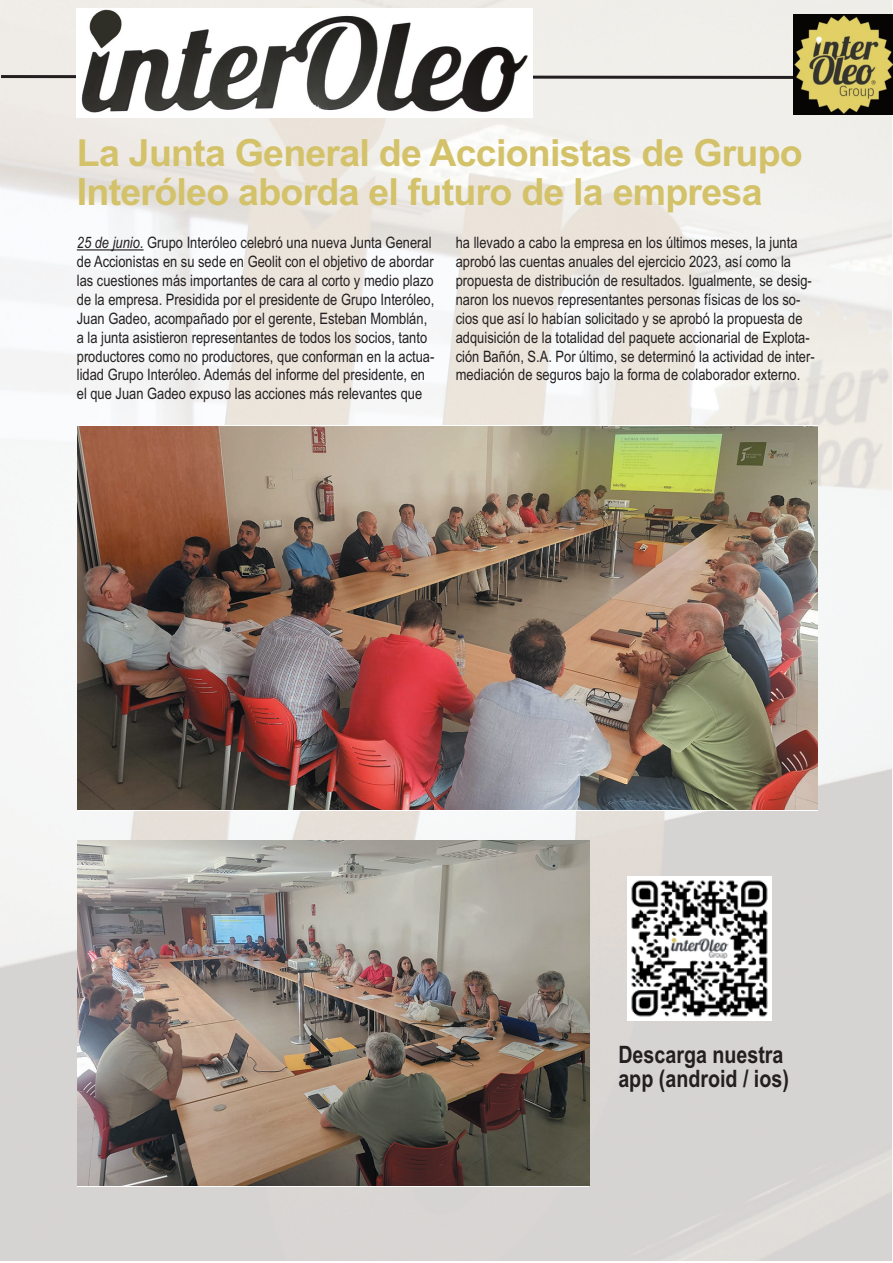
<style>
.page{position:relative;width:893px;height:1263px;background:#fff}
.page>*{position:absolute;margin:0;border:0;box-sizing:border-box;transform-origin:0 0}
.t1{font:700 37.5px/39px "Arial";letter-spacing:-.02em;color:#d3c269}
.t2{font:700 24px/24px "Arial Narrow";color:#231f20}
.t3{font:15.75px/18.9px "Arial Narrow";color:#231f20}
.s1{font-style:italic}
</style>
<div class="page">
<img style="left:1px;top:0;width:891px;height:1260px">
<svg style="left:0;top:74px;width:794px;height:6px;background:#898684"></svg>
<img style="left:794px;top:15px;width:99px;height:100px">
<img style="left:77px;top:9px;width:456px;height:108px">
<img style="left:627px;top:876px;width:144px;height:144px">
<img style="left:78px;top:426px;width:739px;height:383px">
<img style="left:78px;top:840px;width:511px;height:346px">
<hr style="left:77px;top:249px;width:67px;height:1px;background:#231f20">
<h1 class="t1" style="left:77px;top:134px;width:727px">La Junta General de Accionistas de Grupo<br>Interóleo aborda el futuro de la empresa</h1>
<p class="t3" style="left:77px;top:233px;width:359px"><span class="s1">25 de junio.</span> Grupo Interóleo celebró una nueva Junta General de Accionistas en su sede en Geolit con el objetivo de abordar las cuestiones más importantes de cara al corto y medio plazo de la empresa. Presidida por el presidente de Grupo Interóleo, Juan Gadeo, acompañado por el gerente, Esteban Momblán, a la junta asistieron representantes de todos los socios, tanto productores como no productores, que conforman en la actua&shy;lidad Grupo Interóleo. Además del informe del presidente, en el que Juan Gadeo expuso las acciones más relevantes que</p>
<p class="t3" style="left:456px;top:233px;width:360px">ha llevado a cabo la empresa en los últimos meses, la junta aprobó las cuentas anuales del ejercicio 2023, así como la propuesta de distribución de resultados. Igualmente, se desig&shy;naron los nuevos representantes personas físicas de los so&shy;cios que así lo habían solicitado y se aprobó la propuesta de adquisición de la totalidad del paquete accionarial de Explota&shy;ción Bañón, S.A. Por último, se determinó la actividad de inter&shy;mediación de seguros bajo la forma de colaborador externo.</p>
<h2 class="t2" style="left:618px;top:1043px;width:172px">Descarga nuestra app (android / ios)</h2>
</div>
